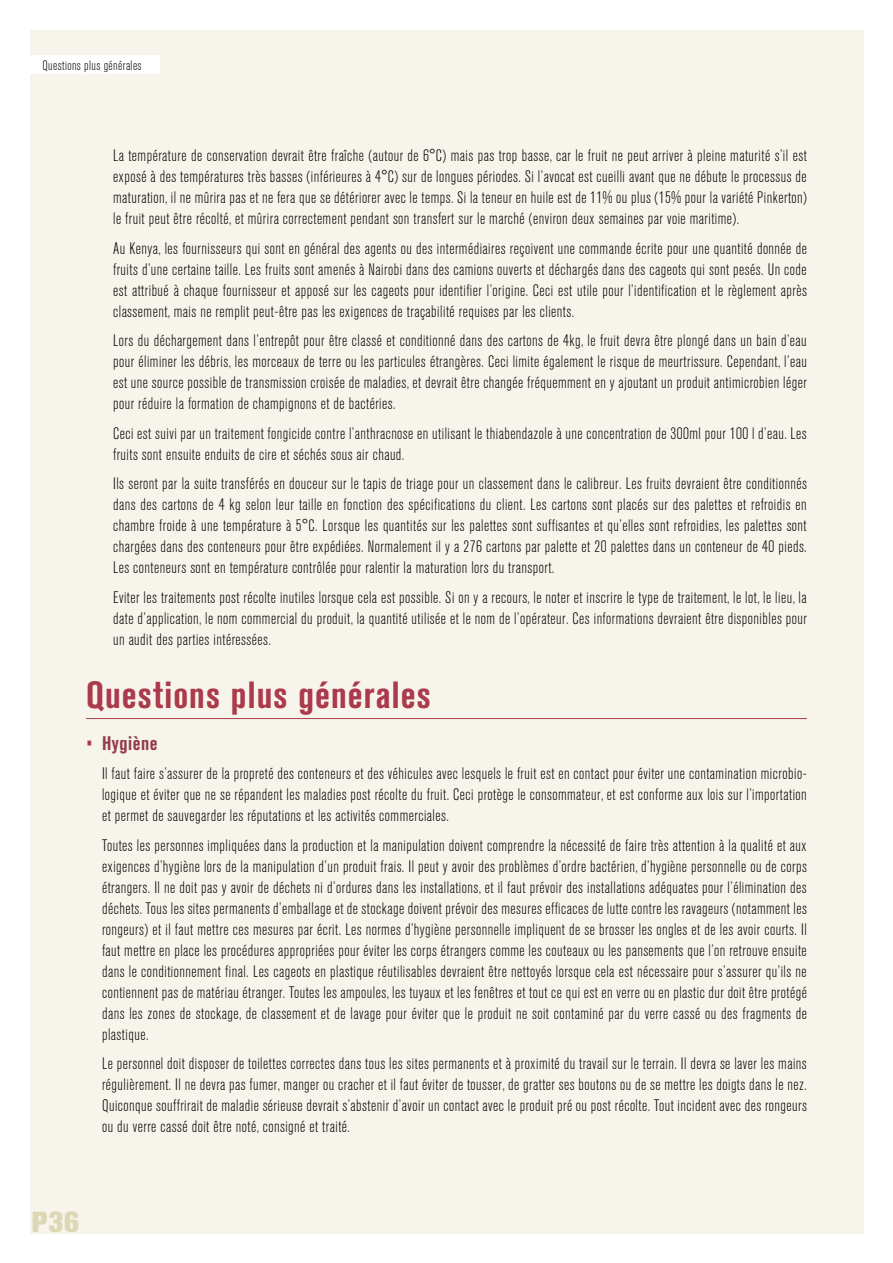
<style>
.page{position:relative;width:893px;height:1263px;background:#fff}
.page>*{position:absolute;margin:0;border:0;box-sizing:border-box;transform-origin:0 0}
.t1{font:700 condensed 37.5px "Akzidenz Grotesk BQ";letter-spacing:.03em;color:#ab3a4a}
.t2{font:800 28.8px "Akzidenz Grotesk BQ";color:#dcd8b4}
.t3{font:700 condensed 19.5px "Akzidenz Grotesk BQ";letter-spacing:.03em;color:#943c4b}
.t4{font:300 condensed 16.5px/21px "Akzidenz Grotesk BQ";letter-spacing:.03em;color:#000;text-align:justify}
.t5{font:300 condensed 13.5px "Akzidenz Grotesk BQ";letter-spacing:.03em;color:#000}
.s1{font-weight:400;color:#ab3a4a}
</style>
<div class="page">
<div style="left:30px;top:30px;width:833px;height:1203px;background:#f6f4eb"></div>
<div style="left:30px;top:55px;width:130px;height:19px;background:#fff"></div>
<hr style="left:86px;top:718px;width:721px;height:1px;background:#ab3a4a">
<p class="t5" style="left:43px;top:58px;width:101px">Questions plus générales</p>
<p class="t4" style="left:113px;top:145px;width:695px">La température de conservation devrait être fraîche (autour de 6°C) mais pas trop basse, car le fruit ne peut arriver à pleine maturité s’il est exposé à des températures très basses (inférieures à 4°C) sur de longues périodes. Si l’avocat est cueilli avant que ne débute le processus de maturation, il ne mûrira pas et ne fera que se détériorer avec le temps. Si la teneur en huile est de 11% ou plus (15% pour la variété Pinkerton) le fruit peut être récolté, et mûrira correctement pendant son transfert sur le marché (environ deux semaines par voie maritime).</p>
<p class="t4" style="left:113px;top:238px;width:695px">Au Kenya, les fournisseurs qui sont en général des agents ou des intermédiaires reçoivent une commande écrite pour une quantité donnée de fruits d’une certaine taille. Les fruits sont amenés à Nairobi dans des camions ouverts et déchargés dans des cageots qui sont pesés. Un code est attribué à chaque fournisseur et apposé sur les cageots pour identifier l’origine. Ceci est utile pour l’identification et le règlement après classement, mais ne remplit peut-être pas les exigences de traçabilité requises par les clients.</p>
<p class="t4" style="left:113px;top:331px;width:695px">Lors du déchargement dans l’entrepôt pour être classé et conditionné dans des cartons de 4kg, le fruit devra être plongé dans un bain d’eau pour éliminer les débris, les morceaux de terre ou les particules étrangères. Ceci limite également le risque de meurtrissure. Cependant, l’eau est une source possible de transmission croisée de maladies, et devrait être changée fréquemment en y ajoutant un produit antimicrobien léger pour réduire la formation de champignons et de bactéries.</p>
<p class="t4" style="left:113px;top:423px;width:695px">Ceci est suivi par un traitement fongicide contre l’anthracnose en utilisant le thiabendazole à une concentration de 300ml pour 100 l d’eau. Les fruits sont ensuite enduits de cire et séchés sous air chaud.</p>
<p class="t4" style="left:113px;top:474px;width:695px">Ils seront par la suite transférés en douceur sur le tapis de triage pour un classement dans le calibreur. Les fruits devraient être conditionnés dans des cartons de 4 kg selon leur taille en fonction des spécifications du client. Les cartons sont placés sur des palettes et refroidis en chambre froide à une température à 5°C. Lorsque les quantités sur les palettes sont suffisantes et qu’elles sont refroidies, les palettes sont chargées dans des conteneurs pour être expédiées. Normalement il y a 276 cartons par palette et 20 palettes dans un conteneur de 40 pieds.<br>Les conteneurs sont en température contrôlée pour ralentir la maturation lors du transport.</p>
<p class="t4" style="left:113px;top:587px;width:695px">Eviter les traitements post récolte inutiles lorsque cela est possible. Si on y a recours, le noter et inscrire le type de traitement, le lot, le lieu, la date d’application, le nom commercial du produit, la quantité utilisée et le nom de l’opérateur. Ces informations devraient être disponibles pour un audit des parties intéressées.</p>
<h1 class="t1" style="left:86px;top:673px;width:346px">Questions plus générales</h1>
<p class="t3" style="left:86px;top:732px;width:73px"><span class="s1">•</span> Hygiène</p>
<p class="t4" style="left:102px;top:763px;width:706px">Il faut faire s’assurer de la propreté des conteneurs et des véhicules avec lesquels le fruit est en contact pour éviter une contamination microbio&shy;logique et éviter que ne se répandent les maladies post récolte du fruit. Ceci protège le consommateur, et est conforme aux lois sur l’importation et permet de sauvegarder les réputations et les activités commerciales.</p>
<p class="t4" style="left:102px;top:835px;width:706px">Toutes les personnes impliquées dans la production et la manipulation doivent comprendre la nécessité de faire très attention à la qualité et aux exigences d’hygiène lors de la manipulation d’un produit frais. Il peut y avoir des problèmes d’ordre bactérien, d’hygiène personnelle ou de corps étrangers. Il ne doit pas y avoir de déchets ni d’ordures dans les installations, et il faut prévoir des installations adéquates pour l’élimination des déchets. Tous les sites permanents d’emballage et de stockage doivent prévoir des mesures efficaces de lutte contre les ravageurs (notamment les rongeurs) et il faut mettre ces mesures par écrit. Les normes d’hygiène personnelle impliquent de se brosser les ongles et de les avoir courts. Il faut mettre en place les procédures appropriées pour éviter les corps étrangers comme les couteaux ou les pansements que l’on retrouve ensuite dans le conditionnement final. Les cageots en plastique réutilisables devraient être nettoyés lorsque cela est nécessaire pour s’assurer qu’ils ne contiennent pas de matériau étranger. Toutes les ampoules, les tuyaux et les fenêtres et tout ce qui est en verre ou en plastic dur doit être protégé dans les zones de stockage, de classement et de lavage pour éviter que le produit ne soit contaminé par du verre cassé ou des fragments de plastique.</p>
<p class="t4" style="left:102px;top:1053px;width:706px">Le personnel doit disposer de toilettes correctes dans tous les sites permanents et à proximité du travail sur le terrain. Il devra se laver les mains régulièrement. Il ne devra pas fumer, manger ou cracher et il faut éviter de tousser, de gratter ses boutons ou de se mettre les doigts dans le nez.<br>Quiconque souffrirait de maladie sérieuse devrait s’abstenir d’avoir un contact avec le produit pré ou post récolte. Tout incident avec des rongeurs ou du verre cassé doit être noté, consigné et traité.</p>
<h2 class="t2" style="left:32px;top:1205px;width:49px">P36</h2>
</div>
